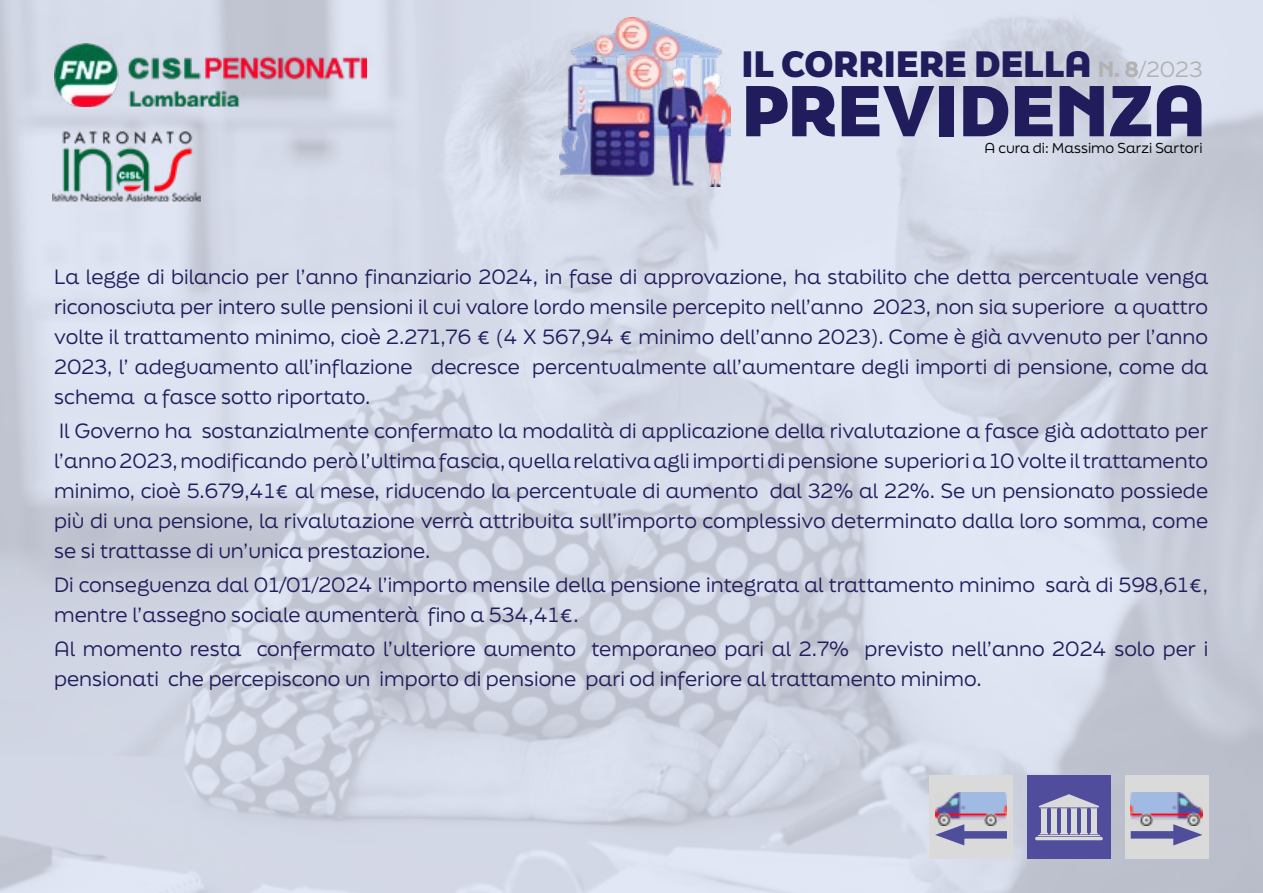
<style>
.page{position:relative;width:1263px;height:893px;background:#fff}
.page>*{position:absolute;margin:0;border:0;box-sizing:border-box;transform-origin:0 0}
.t1{font:800 67.95px "Final Six";color:#211d5c}
.t2{font:800 34.65px "Final Six";color:#211d5c}
.t3{font:20.85px "Final Six";color:#b3b2b2}
.punti_numerati{font:19.5px/30px "Final Six";color:#211d5c;text-align:justify}
.t4{font:13.65px "Final Six";color:#000}
.s1{font-weight:900}
</style>
<div class="page">
<img style="left:0;top:0;width:1263px;height:893px">
<img style="left:54px;top:44px;width:312px;height:63px">
<img style="left:52px;top:131px;width:148px;height:70px">
<img style="left:560px;top:18px;width:170px;height:169px">
<div style="left:1027px;top:775px;width:83px;height:84px;background:#4f4d9c"></div>
<svg style="left:1038px;top:794px;width:61px;height:40px"></svg>
<hr style="left:1038px;top:835px;width:62px;height:1px;background:#dadada">
<hr style="left:1035px;top:837px;width:68px;height:3px;background:#dadada;border-radius:2px">
<div style="left:1125px;top:775px;width:83px;height:84px;background:#dadada"></div>
<img style="left:1131px;top:793px;width:71px;height:33px">
<div style="left:1131px;top:831px;width:54px;height:8px;background:#4f4d9c"></div>
<svg style="left:1173px;top:824px;width:29px;height:21px"></svg>
<div style="left:930px;top:775px;width:83px;height:84px;background:#dadada"></div>
<img style="left:935px;top:793px;width:72px;height:33px">
<div style="left:952px;top:831px;width:55px;height:8px;background:#4f4d9c"></div>
<svg style="left:935px;top:824px;width:29px;height:21px"></svg>
<h2 class="t2" style="left:741px;top:39px;width:352px">IL CORRIERE DELLA</h2>
<h1 class="t1" style="left:741px;top:61px;width:466px">PREVIDENZA</h1>
<p class="t4" style="left:984px;top:137px;width:220px">A cura di: Massimo Sarzi Sartori</p>
<p class="t3" style="left:1098px;top:54px;width:106px"><span class="s1">N. 8</span>/2023</p>
<p class="punti_numerati" style="left:54px;top:261px;width:1155px">La legge di bilancio per l’anno finanziario 2024, in fase di approvazione, ha stabilito che detta percentuale venga riconosciuta per intero sulle pensioni il cui valore lordo mensile percepito nell’anno 2023, non sia superiore a quattro volte il trattamento minimo, cioè 2.271,76 € (4 X 567,94 € minimo dell’anno 2023). Come è già avvenuto per l’anno 2023, l’ adeguamento all’inflazione decresce percentualmente all’aumentare degli importi di pensione, come da schema a fasce sotto riportato.</p>
<p class="punti_numerati" style="left:54px;top:415px;width:1155px">Il Governo ha sostanzialmente confermato la modalità di applicazione della rivalutazione a fasce già adottato per l’anno 2023, modificando però l’ultima fascia, quella relativa agli importi di pensione superiori a 10 volte il trattamento minimo, cioè 5.679,41€ al mese, riducendo la percentuale di aumento dal 32% al 22%. Se un pensionato possiede più di una pensione, la rivalutazione verrà attribuita sull’importo complessivo determinato dalla loro somma, come se si trattasse di un’unica prestazione.</p>
<p class="punti_numerati" style="left:54px;top:569px;width:1155px">Di conseguenza dal 01/01/2024 l’importo mensile della pensione integrata al trattamento minimo sarà di 598,61€, mentre l’assegno sociale aumenterà fino a 534,41€.</p>
<p class="punti_numerati" style="left:54px;top:633px;width:1155px">Al momento resta confermato l’ulteriore aumento temporaneo pari al 2.7% previsto nell’anno 2024 solo per i pensionati che percepiscono un importo di pensione pari od inferiore al trattamento minimo.</p>
</div>
